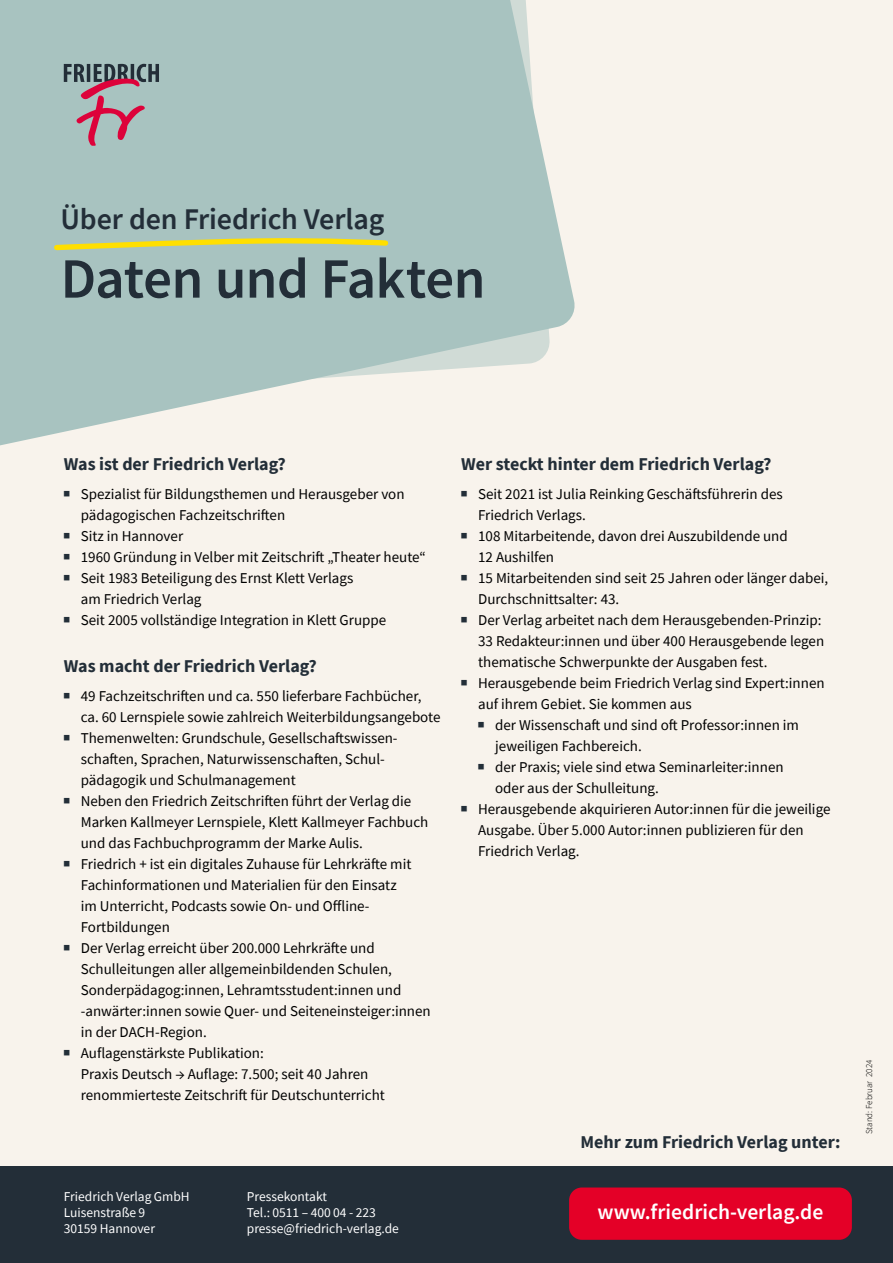
<style>
.page{position:relative;width:893px;height:1263px;background:#f8f3ec}
.page>*{position:absolute;margin:0;border:0;box-sizing:border-box;transform-origin:0 0}
.Headline{font:600 57px "Source Sans Pro";letter-spacing:-.015em;color:#232e38}
.Headline-2{font:600 30px "Source Sans Pro";letter-spacing:-.005em;color:#232e38}
.Call_to_action_URL{font:600 21.6px "Source Sans Pro";color:#fff}
.ZÜ1{font:700 18px "Source Sans Pro";color:#232e38}
.t1{font:15px/21px "Source Sans Pro";color:#000}
.Absender_Leserservic{font:13.5px "Source Sans Pro";color:#fff}
.gestürzte_Zeile_Prei{font:300 9px "Source Sans Pro";color:#000}
</style>
<div class="page">
<svg style="left:0;top:188px;width:575px;height:258px"></svg>
<svg style="left:0;top:0;width:550px;height:405px;background:#adc6c3"></svg>
<svg style="left:64px;top:64px;width:95px;height:82px;background:#a0949b"></svg>
<svg style="left:51px;top:235px;width:340px;height:18px;background:#c1cb88"></svg>
<div style="left:0;top:1166px;width:893px;height:97px;background:#232e38"></div>
<div style="left:569px;top:1187px;width:283px;height:53px;background:#e40027;border-radius:13px"></div>
<p class="Headline-2" style="left:61px;top:199px;width:325px">Über den Friedrich Verlag</p>
<p class="Headline" style="left:61px;top:241px;width:426px">Daten und Fakten</p>
<p class="ZÜ1" style="left:64px;top:451px;width:224px">Was ist der Friedrich Verlag?</p>
<p class="t1" style="left:81px;top:483px;width:325px;text-indent:-17px"><sup>■</sup> Spezialist für Bildungsthemen und Herausgeber von pädagogischen Fachzeitschriften</p>
<p class="t1" style="left:64px;top:525px;width:121px"><sup>■</sup> Sitz in Hannover</p>
<p class="t1" style="left:64px;top:546px;width:364px"><sup>■</sup> 1960 Gründung in Velber mit Zeitschrift „Theater heute“</p>
<p class="t1" style="left:81px;top:567px;width:274px;text-indent:-17px"><sup>■</sup> Seit 1983 Beteiligung des Ernst Klett Verlags am Friedrich Verlag</p>
<p class="t1" style="left:64px;top:609px;width:324px"><sup>■</sup> Seit 2005 vollständige Integration in Klett Gruppe</p>
<p class="ZÜ1" style="left:64px;top:653px;width:255px">Was macht der Friedrich Verlag?</p>
<p class="t1" style="left:81px;top:685px;width:361px;text-indent:-17px"><sup>■</sup> 49 Fachzeitschriften und ca. 550 lieferbare Fachbücher, ca. 60 Lernspiele sowie zahlreich Weiterbildungsangebote</p>
<p class="t1" style="left:81px;top:727px;width:318px;text-indent:-17px"><sup>■</sup> Themenwelten: Grundschule, Gesellschaftswissen&shy;schaften, Sprachen, Naturwissenschaften, Schul&shy;pädagogik und Schulmanagement</p>
<p class="t1" style="left:81px;top:790px;width:349px;text-indent:-17px"><sup>■</sup> Neben den Friedrich Zeitschriften führt der Verlag die<br>Marken Kallmeyer Lernspiele, Klett Kallmeyer Fachbuch und das Fachbuchprogramm der Marke Aulis.</p>
<p class="t1" style="left:81px;top:853px;width:332px;text-indent:-17px"><sup>■</sup> Friedrich + ist ein digitales Zuhause für Lehrkräfte mit Fachinformationen und Materialien für den Einsatz im Unterricht, Podcasts sowie On- und Offline-- Fortbildungen</p>
<p class="t1" style="left:81px;top:937px;width:351px;text-indent:-17px"><sup>■</sup> Der Verlag erreicht über 200.000 Lehrkräfte und Schulleitungen aller allgemeinbildenden Schulen, Sonderpädagog:innen, Lehramtsstudent:innen und -anwärter:innen sowie Quer- und Seiteneinsteiger:innen in der DACH-Region.</p>
<p class="t1" style="left:81px;top:1042px;width:306px;text-indent:-17px"><sup>■</sup> Auflagenstärkste Publikation:<br>Praxis Deutsch → Auflage: 7.500; seit 40 Jahren renommierteste Zeitschrift für Deutschunterricht</p>
<p class="Absender_Leserservic" style="left:64px;top:1188px;width:127px">Friedrich Verlag GmbH</p>
<p class="Absender_Leserservic" style="left:64px;top:1204px;width:83px">Luisenstraße 9</p>
<p class="Absender_Leserservic" style="left:64px;top:1220px;width:93px">30159 Hannover</p>
<p class="Absender_Leserservic" style="left:247px;top:1188px;width:82px">Pressekontakt</p>
<p class="Absender_Leserservic" style="left:247px;top:1204px;width:130px">Tel.: 0511 – 400 04 - 223</p>
<p class="Absender_Leserservic" style="left:247px;top:1220px;width:154px">presse@friedrich-verlag.de</p>
<p class="ZÜ1" style="left:461px;top:451px;width:312px">Wer steckt hinter dem Friedrich Verlag?</p>
<p class="t1" style="left:478px;top:483px;width:306px;text-indent:-17px"><sup>■</sup> Seit 2021 ist Julia Reinking Geschäftsführerin des<br>Friedrich Verlags.</p>
<p class="t1" style="left:478px;top:525px;width:311px;text-indent:-17px"><sup>■</sup> 108 Mitarbeitende, davon drei Auszubildende und<br>12 Aushilfen</p>
<p class="t1" style="left:478px;top:567px;width:352px;text-indent:-17px"><sup>■</sup> 15 Mitarbeitenden sind seit 25 Jahren oder länger dabei,<br>Durchschnittsalter: 43.</p>
<p class="t1" style="left:478px;top:609px;width:348px;text-indent:-17px"><sup>■</sup> Der Verlag arbeitet nach dem Herausgebenden-Prinzip:<br>33 Redakteur:innen und über 400 Herausgebende legen thematische Schwerpunkte der Ausgaben fest.</p>
<p class="t1" style="left:478px;top:672px;width:348px;text-indent:-17px"><sup>■</sup> Herausgebende beim Friedrich Verlag sind Expert:innen auf ihrem Gebiet. Sie kommen aus</p>
<p class="t1" style="left:495px;top:714px;width:305px;text-indent:-17px"><sup>■</sup> der Wissenschaft und sind oft Professor:innen im jeweiligen Fachbereich.</p>
<p class="t1" style="left:495px;top:756px;width:290px;text-indent:-17px"><sup>■</sup> der Praxis; viele sind etwa Seminarleiter:innen oder aus der Schulleitung.</p>
<p class="t1" style="left:478px;top:798px;width:354px;text-indent:-17px"><sup>■</sup> Herausgebende akquirieren Autor:innen für die jeweilige<br>Ausgabe. Über 5.000 Autor:innen publizieren für den<br>Friedrich Verlag.</p>
<p class="ZÜ1" style="left:581px;top:1130px;width:261px">Mehr zum Friedrich Verlag unter:</p>
<p class="Call_to_action_URL" style="left:598px;top:1198px;width:227px">www.friedrich-verlag.de</p>
<p class="gestürzte_Zeile_Prei" style="left:864px;top:1134px;width:76px;rotate:-90deg">Stand: Februar 2024</p>
</div>
